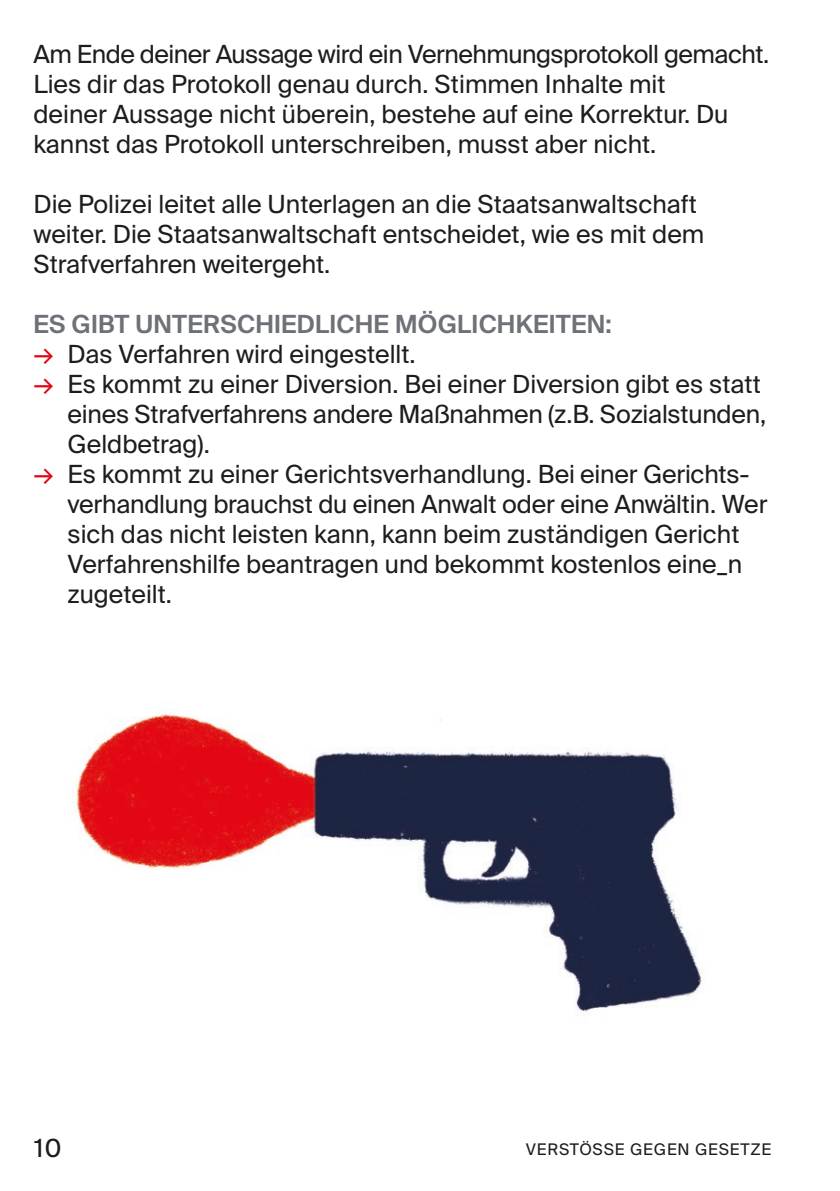
<style>
.page{position:relative;width:840px;height:1191px;background:#fff}
.page>*{position:absolute;margin:0;border:0;box-sizing:border-box;transform-origin:0 0}
.t1{font:25px/30px "Suisse Intl";color:#1d1d1b}
.t2{font:600 25px "Suisse Intl";letter-spacing:.01em;color:#6e7278}
.t3{font:16px "Suisse Intl";letter-spacing:.05em;color:#1d1d1b}
.s1{color:#e30614}
</style>
<div class="page">
<img style="left:76px;top:714px;width:628px;height:302px">
<p class="t1" style="left:33px;top:39px;width:736px">Am Ende deiner Aussage wird ein Vernehmungsprotokoll gemacht.<br>Lies dir das Protokoll genau durch. Stimmen Inhalte mit<br>deiner Aussage nicht überein, bestehe auf eine Korrektur. Du kannst das Protokoll unterschreiben, musst aber nicht.</p>
<p class="t1" style="left:33px;top:189px;width:672px">Die Polizei leitet alle Unterlagen an die Staatsanwaltschaft weiter. Die Staatsanwaltschaft entscheidet, wie es mit dem<br>Strafverfahren weitergeht.</p>
<p class="t2" style="left:33px;top:310px;width:579px">ES GIBT UNTERSCHIEDLICHE MÖGLICHKEITEN:</p>
<p class="t1" style="left:33px;top:339px;width:383px"><span class="s1">→</span> Das Verfahren wird eingestellt.</p>
<p class="t1" style="left:67px;top:369px;width:699px;text-indent:-34px"><span class="s1">→</span> Es kommt zu einer Diversion. Bei einer Diversion gibt es statt eines Strafverfahrens andere Maßnahmen (z.B. Sozialstunden,<br>Geldbetrag).</p>
<p class="t1" style="left:67px;top:459px;width:701px;text-indent:-34px"><span class="s1">→</span> Es kommt zu einer Gerichtsverhandlung. Bei einer Gerichts&shy;verhandlung brauchst du einen Anwalt oder eine Anwältin. Wer sich das nicht leisten kann, kann beim zuständigen Gericht Verfahrenshilfe beantragen und bekommt kostenlos eine_n zugeteilt.</p>
<p class="t1" style="left:34px;top:1133px;width:29px">10</p>
<p class="t3" style="left:525px;top:1140px;width:247px">VERSTÖSSE GEGEN GESETZE</p>
</div>
